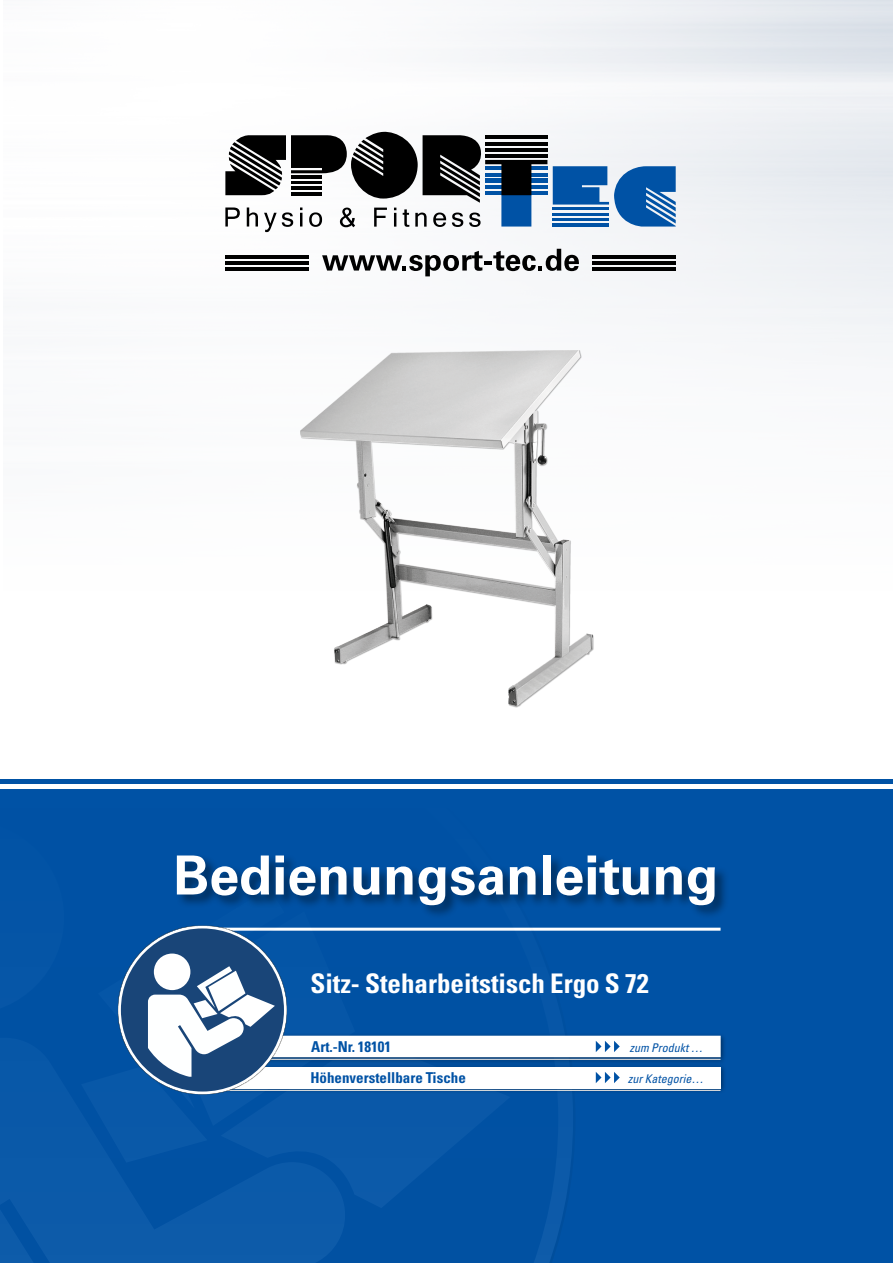
<style>
.page{position:relative;width:893px;height:1263px;background:#fff}
.page>*{position:absolute;margin:0;border:0;box-sizing:border-box;transform-origin:0 0}
.t1{font:700 54px "Univers LT Std";color:#fff}
.t2{font:700 condensed 27px "Univers LT Std";color:#fff}
.t3{font:700 condensed 15px "Univers LT Std";color:#0052a5}
.t4{font:italic condensed 12px "Univers LT Std";color:#0052a5}
</style>
<div class="page">
<img style="left:225px;top:0;width:668px;height:357px">
<svg style="left:553px;top:166px;width:123px;height:61px"></svg>
<svg style="left:225px;top:132px;width:322px;height:100px"></svg>
<svg style="left:322px;top:249px;width:257px;height:27px"></svg>
<hr style="left:592px;top:255px;width:84px;height:4px;background:#000">
<hr style="left:592px;top:261px;width:84px;height:4px;background:#000">
<hr style="left:592px;top:267px;width:84px;height:3px;background:#000">
<hr style="left:225px;top:255px;width:84px;height:4px;background:#000">
<hr style="left:225px;top:261px;width:84px;height:4px;background:#000">
<hr style="left:225px;top:267px;width:84px;height:3px;background:#000">
<div style="left:0;top:779px;width:893px;height:484px;background:#0052a5"></div>
<hr style="left:0;top:785px;width:893px;height:4px;background:#fff">
<hr style="left:195px;top:928px;width:525px;height:3px;background:#fff">
<svg style="left:0;top:784px;width:558px;height:479px"></svg>
<svg style="left:0;top:821px;width:64px;height:193px"></svg>
<svg style="left:0;top:1038px;width:345px;height:225px;fill:#0b5aa9"></svg>
<svg style="left:221px;top:1094px;width:289px;height:114px;fill:#0a58a8"></svg>
<div style="left:257px;top:1056px;width:469px;height:10px;background:#004e9d"></div>
<div style="left:222px;top:1033px;width:504px;height:30px;background:#000;opacity:.4"></div>
<div style="left:226px;top:1036px;width:494px;height:21px;background:#fff"></div>
<svg style="left:596px;top:1041px;width:24px;height:11px"></svg>
<div style="left:222px;top:1064px;width:504px;height:30px;background:#000;opacity:.4"></div>
<div style="left:225px;top:1067px;width:495px;height:21px;background:#fff"></div>
<div style="left:175px;top:854px;width:554px;height:65px;background:#000;opacity:.46"></div>
<svg style="left:596px;top:1072px;width:24px;height:11px"></svg>
<svg style="left:81px;top:888px;width:274px;height:274px"></svg>
<img style="left:300px;top:350px;width:293px;height:356px">
<h1 class="t1" style="left:173px;top:844px;width:547px">Bedienungsanleitung</h1>
<h2 class="t2" style="left:310px;top:967px;width:340px">Sitz- Steharbeitstisch Ergo S 72</h2>
<p class="t3" style="left:311px;top:1037px;width:82px">Art.-Nr. 18101</p>
<p class="t4" style="left:630px;top:1040px;width:75px">zum Produkt …</p>
<p class="t3" style="left:310px;top:1068px;width:157px">Höhenverstellbare Tische</p>
<p class="t4" style="left:628px;top:1071px;width:77px">zur Kategorie…</p>
</div>
